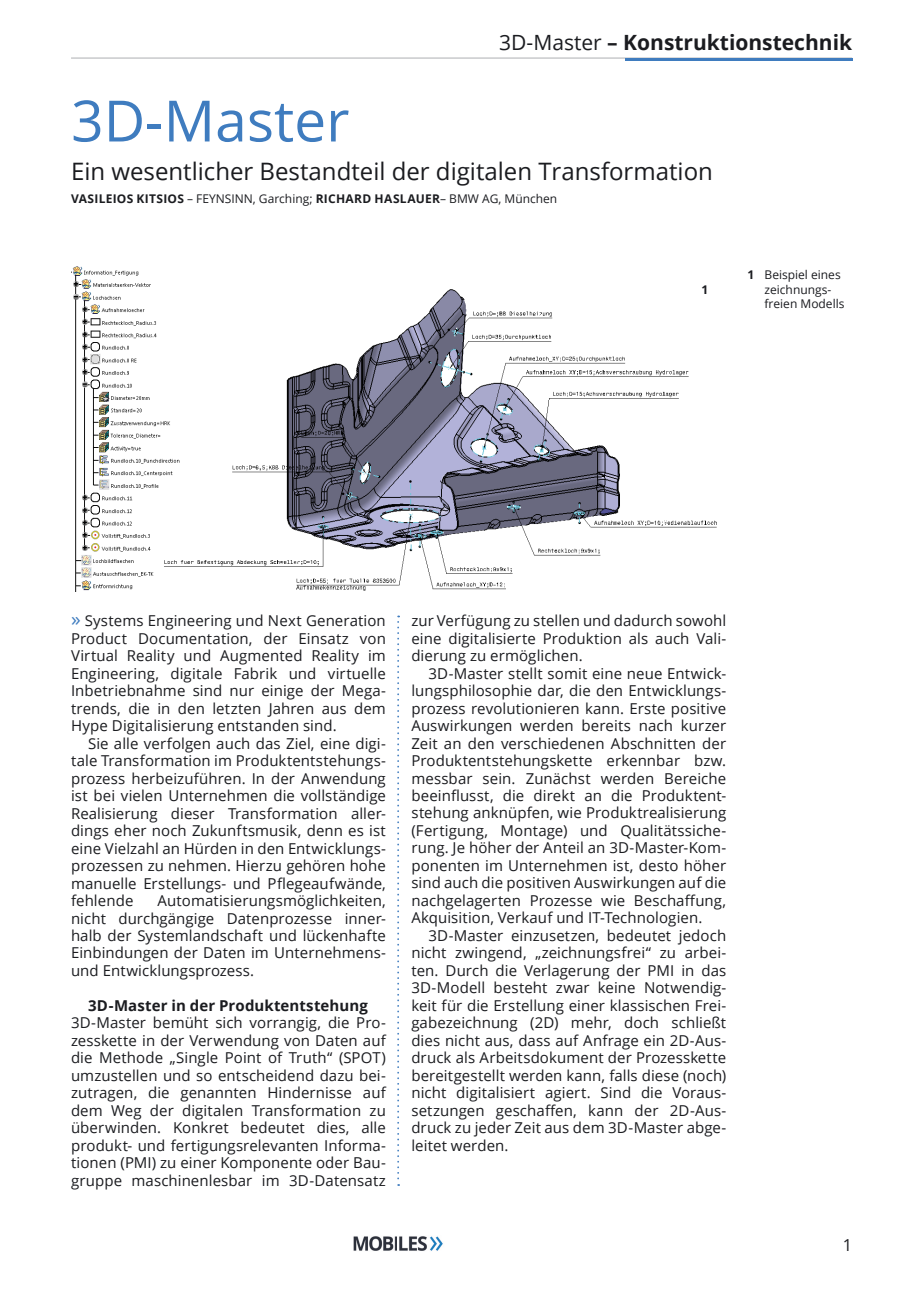
<style>
.page{position:relative;width:919px;height:1289px;background:#fff}
.page>*{position:absolute;margin:0;border:0;box-sizing:border-box;transform-origin:0 0}
.t1{font:57px "Open Sans";color:#3f7cbf}
.t2{font:24px "Open Sans";color:#1b1c20}
.t3{font:700 21px "Open Sans";color:#1b1c20}
.t4{font:16.5px "Open Sans";color:#1b1c20}
.t5{font:15px/17.5px "Open Sans";letter-spacing:.005em;color:#1b1c20;text-align:justify}
.t6{font:700 15px "Open Sans";letter-spacing:.005em;color:#1b1c20}
.t7{font:12px/14.4px "Open Sans";color:#1b1c20}
.t8{font:700 12px "Open Sans";color:#1b1c20}
.s1{font-weight:400}
.s2{font-weight:700}
.s3{font-size:19.5px;color:#3f7cbf}
</style>
<div class="page">
<hr style="left:71px;top:58px;width:781px;height:1px;background:#aeafb2">
<img style="left:353px;top:1236px;width:90px;height:15px">
<hr style="left:625px;top:58px;width:227px;height:3px;background:#3f7cbf">
<img style="left:71px;top:266px;width:646px;height:325px">
<svg style="left:397px;top:615px;width:2px;height:570px"></svg>
<h3 class="t3" style="left:499px;top:28px;width:354px"><span class="s1">3D-Master</span> – Konstruktionstechnik</h3>
<h1 class="t1" style="left:71px;top:82px;width:280px">3D-Master</h1>
<h2 class="t2" style="left:71px;top:155px;width:643px">Ein wesentlicher Bestandteil der digitalen Transformation</h2>
<p class="t7" style="left:71px;top:191px;width:487px"><span class="s2">VASILEIOS KITSIOS</span> – FEYNSINN, Garching; <span class="s2">RICHARD HASLAUER</span>– BMW AG, München</p>
<p class="t8" style="left:701px;top:282px;width:8px">1</p>
<p class="t7" style="left:764px;top:267px;width:81px;text-indent:-17px"><span class="s2">1</span> Beispiel eines zeichnungs&shy;freien Modells</p>
<p class="t5" style="left:71px;top:611px;width:316px"><span class="s3">»</span> Systems Engineering und Next Generation Product Documentation, der Einsatz von Virtual Reality und Augmented Reality im Engineering, digitale Fabrik und virtuelle Inbetriebnahme sind nur einige der Mega&shy;trends, die in den letzten Jahren aus dem Hype Digitalisierung entstanden sind.</p>
<p class="t5" style="left:71px;top:734px;width:316px;text-indent:17px">Sie alle verfolgen auch das Ziel, eine digi - tale Transformation im Produktentstehungs&shy;prozess herbeizuführen. In der Anwendung ist bei vielen Unternehmen die vollständige Realisierung dieser Transfor mation aller&shy;dings eher noch Zukunftsmusik, denn es ist eine Vielzahl an Hürden in den Entwicklungs&shy;prozessen zu nehmen. Hierzu gehören hohe manuelle Erstellungs- und Pflegeaufwände, fehlende</p>
<p class="t5" style="left:71px;top:891px;width:316px;text-indent:86px">Automatisierungsmöglichkeiten, nicht durchgängige Datenprozesse inner&shy;halb der Systemlandschaft und lückenhafte Einbindungen der Daten im Unternehmens&shy;und Entwicklungsprozess.</p>
<p class="t6" style="left:88px;top:994px;width:281px">3D-Master in der Produktentstehung</p>
<p class="t5" style="left:71px;top:1013px;width:316px">3D-Master bemüht sich vorrangig, die Pro&shy;zesskette in der Verwendung von Daten auf die Methode „Single Point of Truth“ (SPOT) umzustellen und so entscheidend dazu bei&shy;zutragen, die genannten Hindernisse auf dem Weg der digitalen Transformation zu überwinden. Konkret bedeutet dies, alle produkt- und fertigungsrelevanten Informa&shy;tionen (PMI) zu einer Komponente oder Bau&shy;gruppe maschinenlesbar im 3D-Datensatz</p>
<p class="t5" style="left:411px;top:611px;width:316px">zur Verfügung zu stellen und dadurch sowohl eine digitalisierte Produktion als auch Vali&shy;dierung zu ermöglichen.</p>
<p class="t5" style="left:411px;top:664px;width:316px;text-indent:17px">3D-Master stellt somit eine neue Entwick&shy;lungsphilosophie dar, die den Entwicklungs&shy;prozess revolutionieren kann. Erste positive Auswirkungen werden bereits nach kurzer Zeit an den verschiedenen Abschnitten der Produktentstehungskette erkennbar bzw. messbar sein. Zunächst werden Bereiche beeinflusst, die direkt an die Produktent - stehung anknüpfen, wie Produktrealisierung (Fertigung, Montage) und Qualitätssiche&shy;rung. Je höher der Anteil an 3D-Master-Kom - ponenten im Unternehmen ist, desto höher sind auch die positiven Auswirkungen auf die nachgelagerten Prozesse wie Beschaffung, Akquisition, Verkauf und IT-Technologien.</p>
<p class="t5" style="left:411px;top:926px;width:316px;text-indent:17px">3D-Master einzusetzen, bedeutet jedoch nicht zwingend, „zeichnungsfrei“ zu ar bei&shy;ten. Durch die Verlagerung der PMI in das 3D-Modell besteht zwar keine Notwendig - keit für die Erstellung einer klassischen Frei&shy;gabezeichnung (2D) mehr, doch schließt dies nicht aus, dass auf Anfrage ein 2D-Aus&shy;druck als Arbeitsdokument der Prozesskette bereitgestellt werden kann, falls diese (noch) nicht digitalisiert agiert. Sind die Voraus - setzungen geschaffen, kann der 2D-Aus&shy;druck zu jeder Zeit aus dem 3D-Master abge&shy;leitet werden.</p>
<p class="t4" style="left:842px;top:1233px;width:11px">1</p>
</div>
